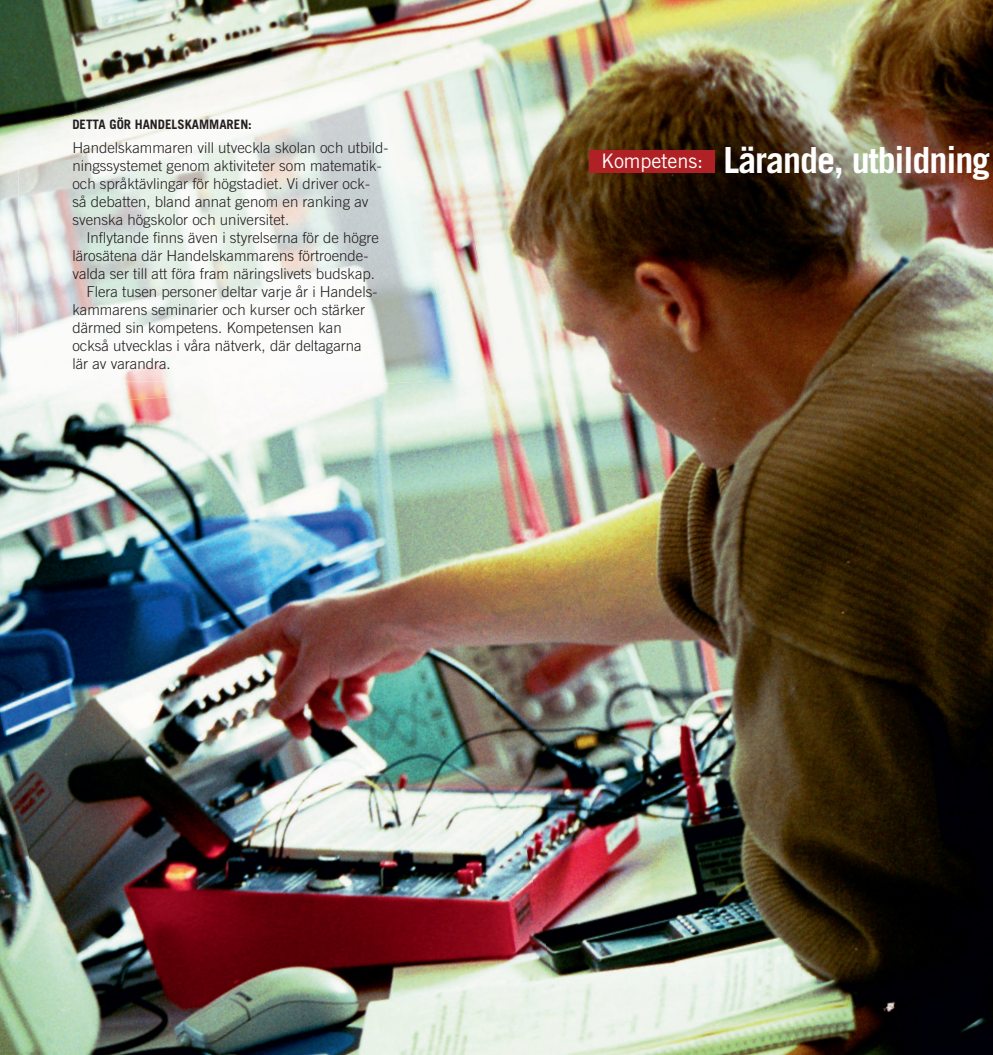
<style>
.page{position:relative;width:993px;height:1055px;background:#fff}
.page>*{position:absolute;margin:0;border:0;box-sizing:border-box;transform-origin:0 0}
.t1{font:700 36px "Trade Gothic";letter-spacing:-.03em;color:#fff}
.t2{font:20px "Trade Gothic";letter-spacing:-.01em;color:#fff}
.t3{font:300 15px/18px "Trade Gothic";color:#231f20}
.t4{font:700 13px "Trade Gothic";color:#231f20}
</style>
<div class="page">
<img style="left:0;top:0;width:420px;height:65px">
<img style="left:420px;top:0;width:506px;height:988px">
<img style="left:344px;top:49px;width:105px;height:16px">
<img style="left:775px;top:0;width:217px;height:384px">
<img style="left:463px;top:116px;width:191px;height:938px">
<img style="left:0;top:409px;width:78px;height:645px">
<img style="left:78px;top:331px;width:494px;height:723px">
<img style="left:858px;top:355px;width:134px;height:365px">
<img style="left:0;top:714px;width:69px;height:340px">
<img style="left:926px;top:705px;width:66px;height:283px">
<img style="left:639px;top:988px;width:353px;height:66px">
<img style="left:19px;top:54px;width:339px;height:11px">
<div style="left:589px;top:150px;width:125px;height:23px;background:#b02125"></div>
<img style="left:0;top:65px;width:463px;height:344px">
<img style="left:17px;top:68px;width:442px;height:315px">
<p class="t4" style="left:72px;top:120px;width:181px">DETTA GÖR HANDELSKAMMAREN:</p>
<p class="t3" style="left:72px;top:140px;width:317px">Handelskammaren vill utveckla skolan och utbild&shy;ningssystemet genom aktiviteter som matematik&shy;och språktävlingar för högstadiet. Vi driver ock-<br>så debatten, bland annat genom en ranking av svenska högskolor och universitet.</p>
<p class="t3" style="left:86px;top:230px;width:294px">Inflytande finns även i styrelserna för de högre</p>
<p class="t3" style="left:72px;top:248px;width:297px">lärosätena där Handelskammarens förtroende-</p>
<p class="t3" style="left:72px;top:266px;width:304px">valda ser till att föra fram näringslivets budskap.</p>
<p class="t3" style="left:86px;top:284px;width:292px">Flera tusen personer deltar varje år i Handels-</p>
<p class="t3" style="left:72px;top:302px;width:294px">kammarens seminarier och kurser och stärker</p>
<p class="t3" style="left:72px;top:320px;width:271px">därmed sin kompetens. Kompetensen kan</p>
<p class="t3" style="left:72px;top:338px;width:291px">också utvecklas i våra nätverk, där deltagarna</p>
<p class="t3" style="left:72px;top:356px;width:100px">lär av varandra.</p>
<h2 class="t2" style="left:600px;top:154px;width:104px">Kompetens:</h2>
<h1 class="t1" style="left:723px;top:147px;width:268px">Lärande, utbildning</h1>
</div>
